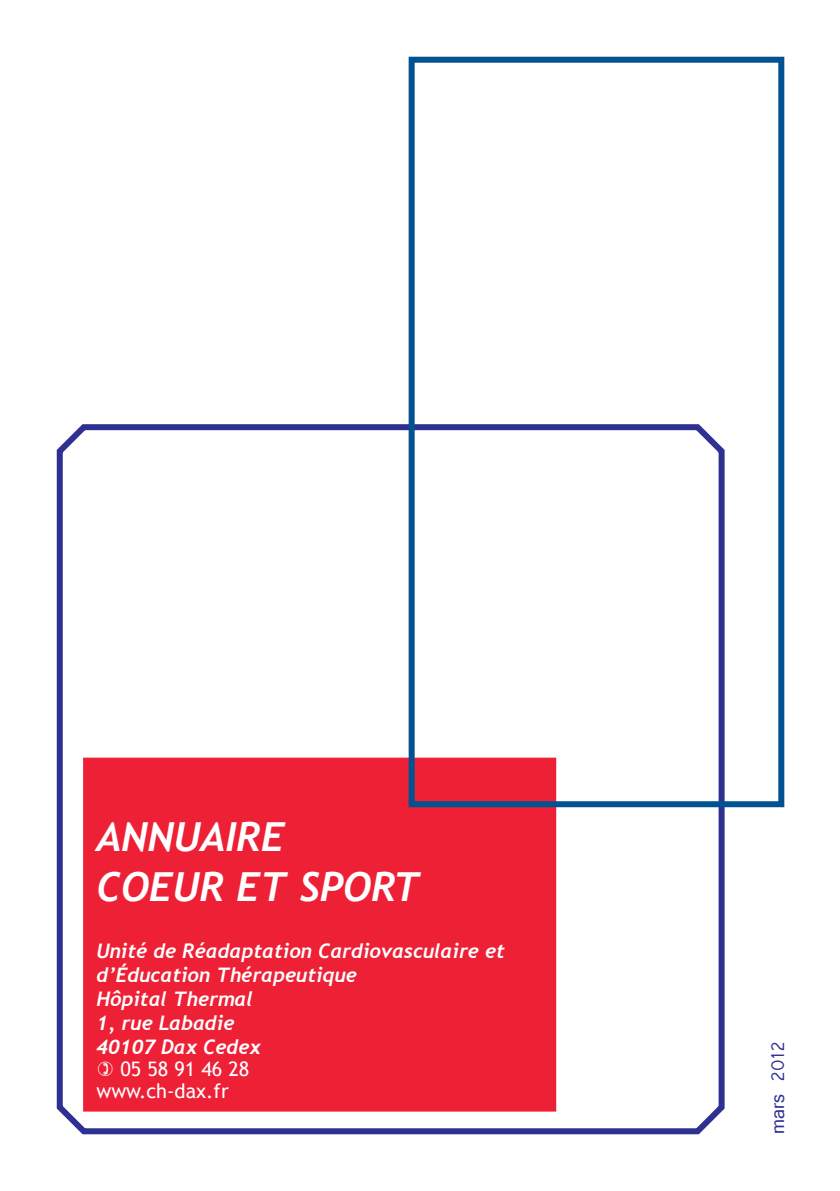
<style>
.page{position:relative;width:840px;height:1191px;background:#fff}
.page>*{position:absolute;margin:0;border:0;box-sizing:border-box;transform-origin:0 0}
.t1{font:italic 700 40px/50px "Trebuchet";color:#fff}
.t2{font:italic 700 20px/24px "Trebuchet";color:#fff}
.t3{font:20px/22px "Trebuchet MS";color:#fff}
.t4{font:20px "Vrinda";color:#2e3092}
</style>
<div class="page">
<svg style="left:56px;top:424px;width:671px;height:711px"></svg>
<div style="left:84px;top:758px;width:471px;height:352px;background:#ed2036"></div>
<div style="left:83px;top:757px;width:473px;height:354px;border:2px solid #ed2036"></div>
<div style="left:408px;top:57px;width:375px;height:750px;border:6px solid #005290"></div>
<h1 class="t1" style="left:96px;top:811px;width:325px">ANNUAIRE<br>COEUR ET SPORT</h1>
<p class="t2" style="left:96px;top:939px;width:409px">Unité de Réadaptation Cardiovasculaire et d’Éducation Thérapeutique<br>Hôpital Thermal<br>1, rue Labadie<br>40107 Dax Cedex</p>
<p class="t3" style="left:96px;top:1058px;width:154px;text-indent:24px">05 58 91 46 28 www.ch-dax.fr</p>
<p class="t4" style="left:764px;top:1134px;width:95px;rotate:-90deg">mars 2012</p>
</div>
